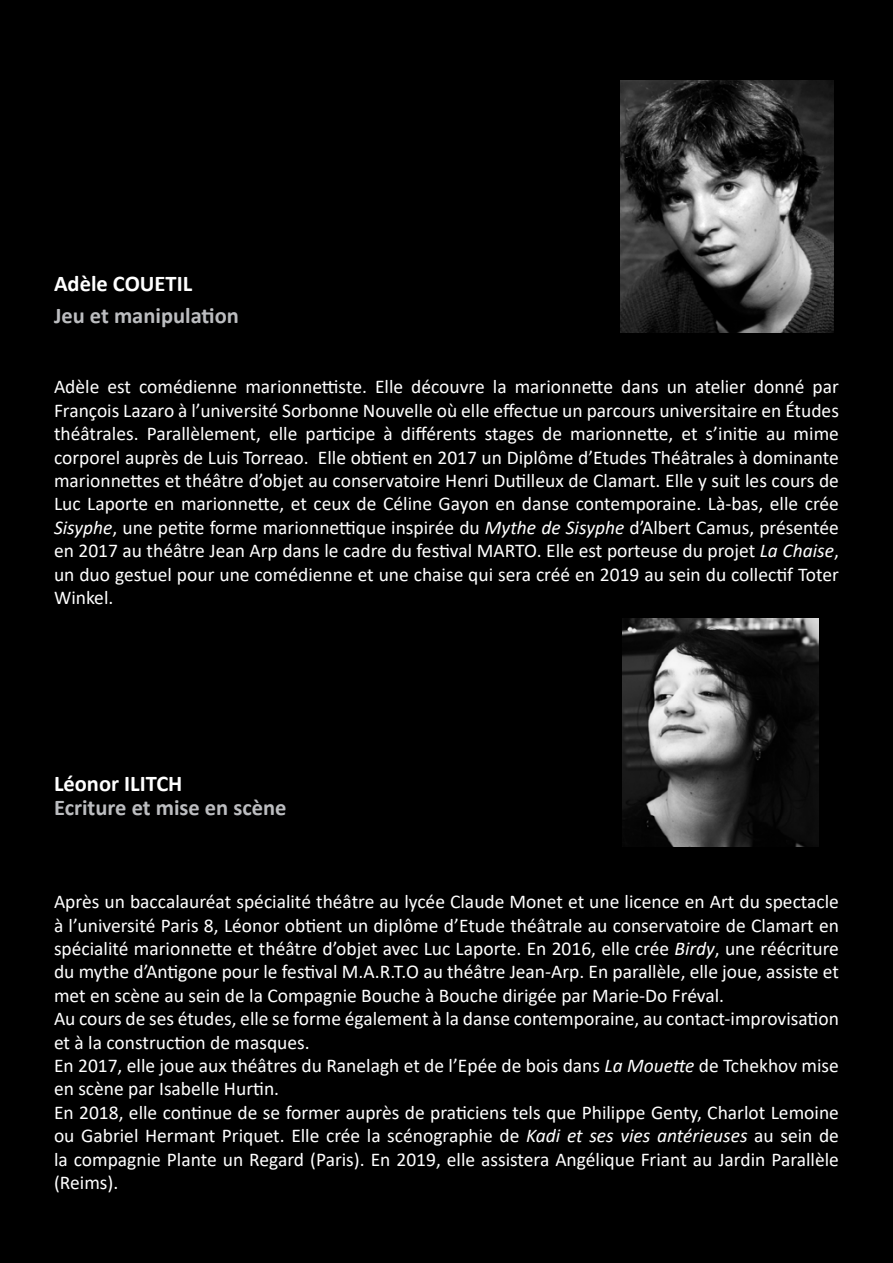
<style>
.page{position:relative;width:893px;height:1263px;background:#000}
.page>*{position:absolute;margin:0;border:0;box-sizing:border-box;transform-origin:0 0}
.t1{font:700 22.5px "Calibri";color:#bcbdc0}
.t2{font:700 22.5px "Calibri";color:#fff}
.t3{font:19.5px/23.4px "Calibri";color:#fff;text-align:justify}
.s1{font-style:italic}
</style>
<div class="page">
<img style="left:621px;top:81px;width:213px;height:252px">
<img style="left:622px;top:619px;width:197px;height:227px">
<p class="t2" style="left:54px;top:267px;width:140px">Adèle COUETIL</p>
<p class="t1" style="left:54px;top:300px;width:186px">Jeu et manipulation</p>
<p class="t3" style="left:54px;top:375px;width:786px">Adèle est comédienne marionnettiste. Elle découvre la marionnette dans un atelier donné par François Lazaro à l’université Sorbonne Nouvelle où elle effectue un parcours universitaire en Études théâtrales. Parallèlement, elle participe à différents stages de marionnette, et s’initie au mime corporel auprès de Luis Torreao. Elle obtient en 2017 un Diplôme d’Etudes Théâtrales à dominante marionnettes et théâtre d’objet au conservatoire Henri Dutilleux de Clamart. Elle y suit les cours de Luc Laporte en marionnette, et ceux de Céline Gayon en danse contemporaine. Là-bas, elle crée <span class="s1">Sisyphe</span>, une petite forme marionnettique inspirée du <span class="s1">Mythe de Sisyphe</span> d’Albert Camus, présentée en 2017 au théâtre Jean Arp dans le cadre du festival MARTO. Elle est porteuse du projet <span class="s1">La Chaise</span>, un duo gestuel pour une comédienne et une chaise qui sera créé en 2019 au sein du collectif Toter Winkel.</p>
<p class="t2" style="left:54px;top:768px;width:130px">Léonor ILITCH</p>
<p class="t1" style="left:54px;top:791px;width:234px">Ecriture et mise en scène</p>
<p class="t3" style="left:54px;top:889px;width:786px">Après un baccalauréat spécialité théâtre au lycée Claude Monet et une licence en Art du spectacle à l’université Paris 8, Léonor obtient un diplôme d’Etude théâtrale au conservatoire de Clamart en spécialité marionnette et théâtre d’objet avec Luc Laporte. En 2016, elle crée <span class="s1">Birdy</span>, une réécriture du mythe d’Antigone pour le festival M.A.R.T.O au théâtre Jean-Arp. En parallèle, elle joue, assiste et met en scène au sein de la Compagnie Bouche à Bouche dirigée par Marie-Do Fréval.</p>
<p class="t3" style="left:54px;top:1006px;width:786px">Au cours de ses études, elle se forme également à la danse contemporaine, au contact-improvisation et à la construction de masques.</p>
<p class="t3" style="left:54px;top:1053px;width:786px">En 2017, elle joue aux théâtres du Ranelagh et de l’Epée de bois dans <span class="s1">La Mouette</span> de Tchekhov mise en scène par Isabelle Hurtin.</p>
<p class="t3" style="left:54px;top:1100px;width:786px">En 2018, elle continue de se former auprès de praticiens tels que Philippe Genty, Charlot Lemoine ou Gabriel Hermant Priquet. Elle crée la scénographie de <span class="s1">Kadi et ses vies antérieuses</span> au sein de la compagnie Plante un Regard (Paris). En 2019, elle assistera Angélique Friant au Jardin Parallèle (Reims).</p>
</div>
